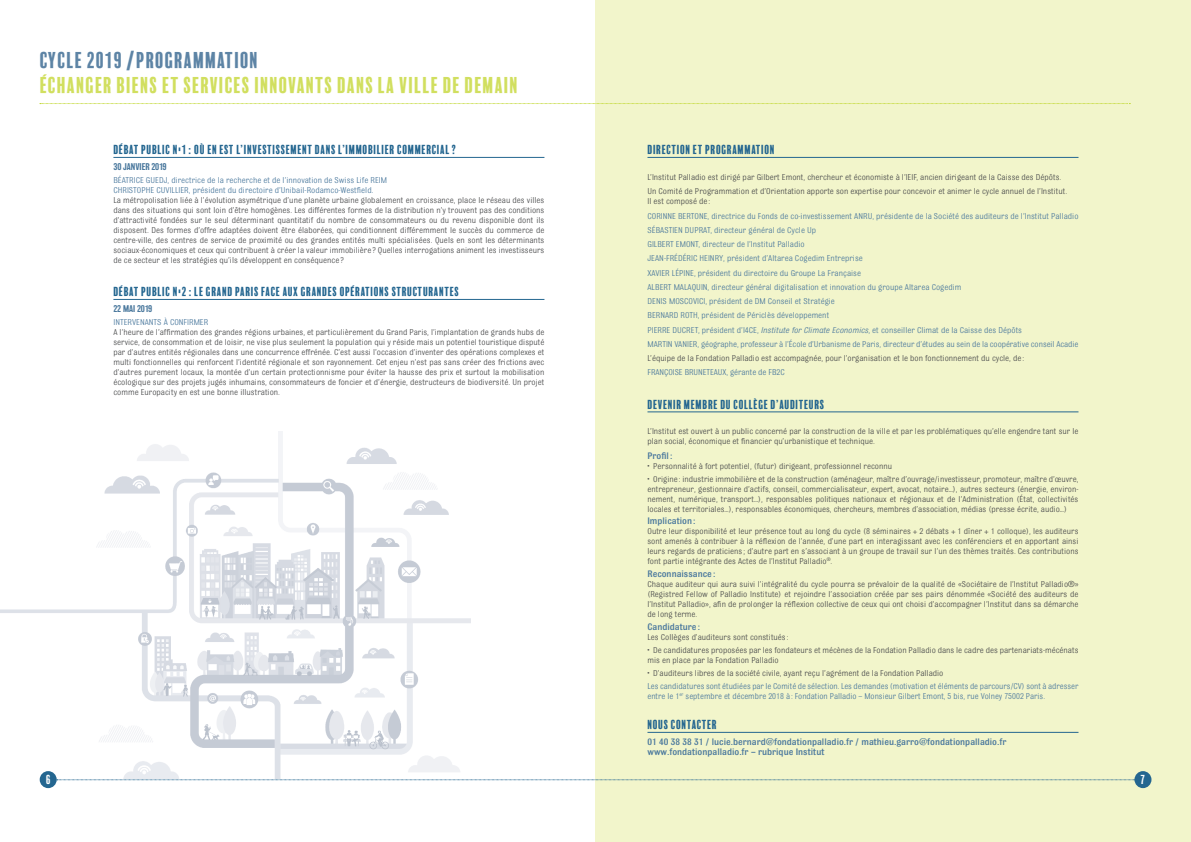
<style>
.page{position:relative;width:1191px;height:842px;background:#fff}
.page>*{position:absolute;margin:0;border:0;box-sizing:border-box;transform-origin:0 0}
.t1{font:21px "Balboa Plus Fill";color:#d1df5f}
.t2{font:21px "Balboa Plus Fill";color:#5d84a5}
.t3{font:12px "Balboa Plus Fill";color:#246690}
.t4{font:condensed 12px "Balboa";color:#fff}
.t5{font:500 10px/10px "Bulldog";color:#4a789d}
.t6{font:9px/10px "Bulldog";color:#4b4c4d;text-align:justify}
.t7{font:9px/14.3px "Bulldog";color:#4a789d}
.t8{font:500 9px "Balboa";letter-spacing:-.005em;color:#4a789d}
.t9{font:500 9px "Balboa";letter-spacing:-.025em;color:#4a789d}
.s1{font-style:italic}
</style>
<div class="page">
<div style="left:595px;top:0;width:596px;height:842px;background:#f2f5cb"></div>
<div style="left:1134px;top:771px;width:17px;height:17px;background:#246690;border-radius:50%"></div>
<svg style="left:57px;top:780px;width:1078px;height:1px"></svg>
<img style="left:0;top:432px;width:471px;height:347px">
<div style="left:40px;top:771px;width:17px;height:17px;background:#246690;border-radius:50%"></div>
<svg style="left:40px;top:103px;width:1090px;height:1px"></svg>
<hr style="left:113px;top:157px;width:431px;height:1px;background:#246690">
<hr style="left:113px;top:299px;width:431px;height:1px;background:#246690">
<hr style="left:647px;top:157px;width:431px;height:1px;background:#246690">
<hr style="left:647px;top:412px;width:431px;height:1px;background:#246690">
<hr style="left:647px;top:732px;width:431px;height:1px;background:#246690">
<h1 class="t2" style="left:40px;top:48px;width:221px">CYCLE 2019 /PROGRAMMATION</h1>
<h1 class="t1" style="left:40px;top:73px;width:481px">ÉCHANGER BIENS ET SERVICES INNOVANTS DANS LA VILLE DE DEMAIN</h1>
<h2 class="t3" style="left:113px;top:143px;width:344px">DÉBAT PUBLIC N°1 : OÙ EN EST L’INVESTISSEMENT DANS L’IMMOBILIER COMMERCIAL ?</h2>
<p class="t8" style="left:113px;top:162px;width:55px">30 JANVIER 2019</p>
<p class="t7" style="left:113px;top:175px;width:275px;line-height:10px">BÉATRICE GUEDJ, directrice de la recherche et de l’innovation de Swiss Life REIM<br>CHRISTOPHE CUVILLIER, président du directoire d’Unibail-Rodamco-Westfield.</p>
<p class="t6" style="left:113px;top:195px;width:432px">La métropolisation liée à l’évolution asymétrique d’une planète urbaine globalement en croissance, place le réseau des villes dans des situations qui sont loin d’être homogènes. Les différentes formes de la distribution n’y trouvent pas des conditions d’attractivité fondées sur le seul déterminant quantitatif du nombre de consommateurs ou du revenu disponible dont ils disposent. Des formes d’offre adaptées doivent être élaborées, qui conditionnent différemment le succès du commerce de centre-ville, des centres de service de proximité ou des grandes entités multi spécialisées. Quels en sont les déterminants sociaux-économiques et ceux qui contribuent à créer la valeur immobilière ? Quelles interrogations animent les investisseurs de ce secteur et les stratégies qu’ils développent en conséquence ?</p>
<h2 class="t3" style="left:113px;top:285px;width:348px">DÉBAT PUBLIC N°2 : LE GRAND PARIS FACE AUX GRANDES OPÉRATIONS STRUCTURANTES</h2>
<p class="t9" style="left:113px;top:304px;width:40px">22 MAI 2019</p>
<p class="t7" style="left:113px;top:315px;width:96px">INTERVENANTS À CONFIRMER</p>
<p class="t6" style="left:113px;top:327px;width:432px">A l’heure de l’affirmation des grandes régions urbaines, et particulièrement du Grand Paris, l’implantation de grands hubs de service, de consommation et de loisir, ne vise plus seulement la population qui y réside mais un potentiel touristique disputé par d’autres entités régionales dans une concurrence effrénée. C’est aussi l’occasion d’inventer des opérations complexes et multi fonctionnelles qui renforcent l’identité régionale et son rayonnement. Cet enjeu n’est pas sans créer des frictions avec d’autres purement locaux, la montée d’un certain protectionnisme pour éviter la hausse des prix et surtout la mobilisation écologique sur des projets jugés inhumains, consommateurs de foncier et d’énergie, destructeurs de biodiversité. Un projet comme Europacity en est une bonne illustration.</p>
<h2 class="t3" style="left:647px;top:143px;width:129px">DIRECTION ET PROGRAMMATION</h2>
<p class="t6" style="left:647px;top:170px;width:421px;line-height:14.3px">L’Institut Palladio est dirigé par Gilbert Emont, chercheur et économiste à l’IEIF, ancien dirigeant de la Caisse des Dépôts.<br>Un Comité de Programmation et d’Orientation apporte son expertise pour concevoir et animer le cycle annuel de l’Institut.</p>
<p class="t6" style="left:647px;top:196px;width:64px">Il est composé de :</p>
<p class="t7" style="left:647px;top:208px;width:432px">CORINNE BERTONE, directrice du Fonds de co-investissement ANRU, présidente de la Société des auditeurs de l’Institut Palladio SÉBASTIEN DUPRAT, directeur général de Cycle Up<br>GILBERT EMONT, directeur de l’Institut Palladio<br>JEAN-FRÉDÉRIC HEINRY, président d’Altarea Cogedim Entreprise<br>XAVIER LÉPINE, président du directoire du Groupe La Française<br>ALBERT MALAQUIN, directeur général digitalisation et innovation du groupe Altarea Cogedim<br>DENIS MOSCOVICI, président de DM Conseil et Stratégie<br>BERNARD ROTH, président de Périclès développement<br>PIERRE DUCRET, président d’I4CE, <span class="s1">Institute for Climate Economics</span>, et conseiller Climat de la Caisse des Dépôts<br>MARTIN VANIER, géographe, professeur à l’École d’Urbanisme de Paris, directeur d’études au sein de la coopérative conseil Acadie</p>
<p class="t6" style="left:647px;top:353px;width:378px">L’équipe de la Fondation Palladio est accompagnée, pour l’organisation et le bon fonctionnement du cycle, de :</p>
<p class="t7" style="left:647px;top:365px;width:139px">FRANÇOISE BRUNETEAUX, gérante de FB2C</p>
<h2 class="t3" style="left:647px;top:398px;width:179px">DEVENIR MEMBRE DU COLLÈGE D’AUDITEURS</h2>
<p class="t6" style="left:647px;top:426px;width:432px">L’Institut est ouvert à un public concerné par la construction de la ville et par les problématiques qu’elle engendre tant sur le plan social, économique et financier qu’urbanistique et technique.</p>
<p class="t5" style="left:647px;top:450px;width:27px">Profil :</p>
<p class="t6" style="left:647px;top:461px;width:246px">• Personnalité à fort potentiel, (futur) dirigeant, professionnel reconnu</p>
<p class="t6" style="left:647px;top:474px;width:432px">• Origine : industrie immobilière et de la construction (aménageur, maître d’ouvrage/investisseur, promoteur, maître d’œuvre, entrepreneur, gestionnaire d’actifs, conseil, commercialisateur, expert, avocat, notaire…), autres secteurs (énergie, environ&shy;nement, numérique, transport…), responsables politiques nationaux et régionaux et de l’Administration (État, collectivités locales et territoriales…), responsables économiques, chercheurs, membres d’association, médias (presse écrite, audio…)</p>
<p class="t5" style="left:647px;top:516px;width:50px">Implication:</p>
<p class="t6" style="left:647px;top:526px;width:432px">Outre leur disponibilité et leur présence tout au long du cycle (8 séminaires + 2 débats + 1 dîner + 1 colloque), les auditeurs sont amenés à contribuer à la réflexion de l’année, d’une part en interagissant avec les conférenciers et en apportant ainsi leurs regards de praticiens ; d’autre part en s’associant à un groupe de travail sur l’un des thèmes traités. Ces contributions font partie intégrante des Actes de l’Institut Palladio<sup>®</sup>.</p>
<p class="t5" style="left:647px;top:569px;width:69px">Reconnaissance :</p>
<p class="t6" style="left:647px;top:579px;width:432px">Chaque auditeur qui aura suivi l’intégralité du cycle pourra se prévaloir de la qualité de «Sociétaire de l’Institut Palladio®» (Registred Fellow of Palladio Institute) et rejoindre l’association créée par ses pairs dénommée «Société des auditeurs de l’Institut Palladio», afin de prolonger la réflexion collective de ceux qui ont choisi d’accompagner l’Institut dans sa démarche de long terme.</p>
<p class="t5" style="left:647px;top:622px;width:54px">Candidature :</p>
<p class="t6" style="left:647px;top:632px;width:143px">Les Collèges d’auditeurs sont constitués :</p>
<p class="t6" style="left:647px;top:645px;width:432px">• De candidatures proposées par les fondateurs et mécènes de la Fondation Palladio dans le cadre des partenariats-mécénats mis en place par la Fondation Palladio</p>
<p class="t6" style="left:647px;top:668px;width:297px">• D’auditeurs libres de la société civile, ayant reçu l’agrément de la Fondation Palladio</p>
<p class="t7" style="left:647px;top:681px;width:432px;line-height:10px">Les candidatures sont étudiées par le Comité de sélection. Les demandes (motivation et éléments de parcours/CV) sont à adresser entre le 1<sup>er</sup> septembre et décembre 2018 à : Fondation Palladio – Monsieur Gilbert Emont, 5 bis, rue Volney 75002 Paris.</p>
<h2 class="t3" style="left:647px;top:718px;width:71px">NOUS CONTACTER</h2>
<p class="t5" style="left:647px;top:737px;width:360px">01 40 38 38 31 / lucie.bernard@fondationpalladio.fr / mathieu.garro@fondationpalladio.fr www.fondationpalladio.fr – rubrique Institut</p>
<h2 class="t4" style="left:46px;top:773px;width:6px">6</h2>
<h2 class="t4" style="left:1140px;top:773px;width:5px">7</h2>
</div>
